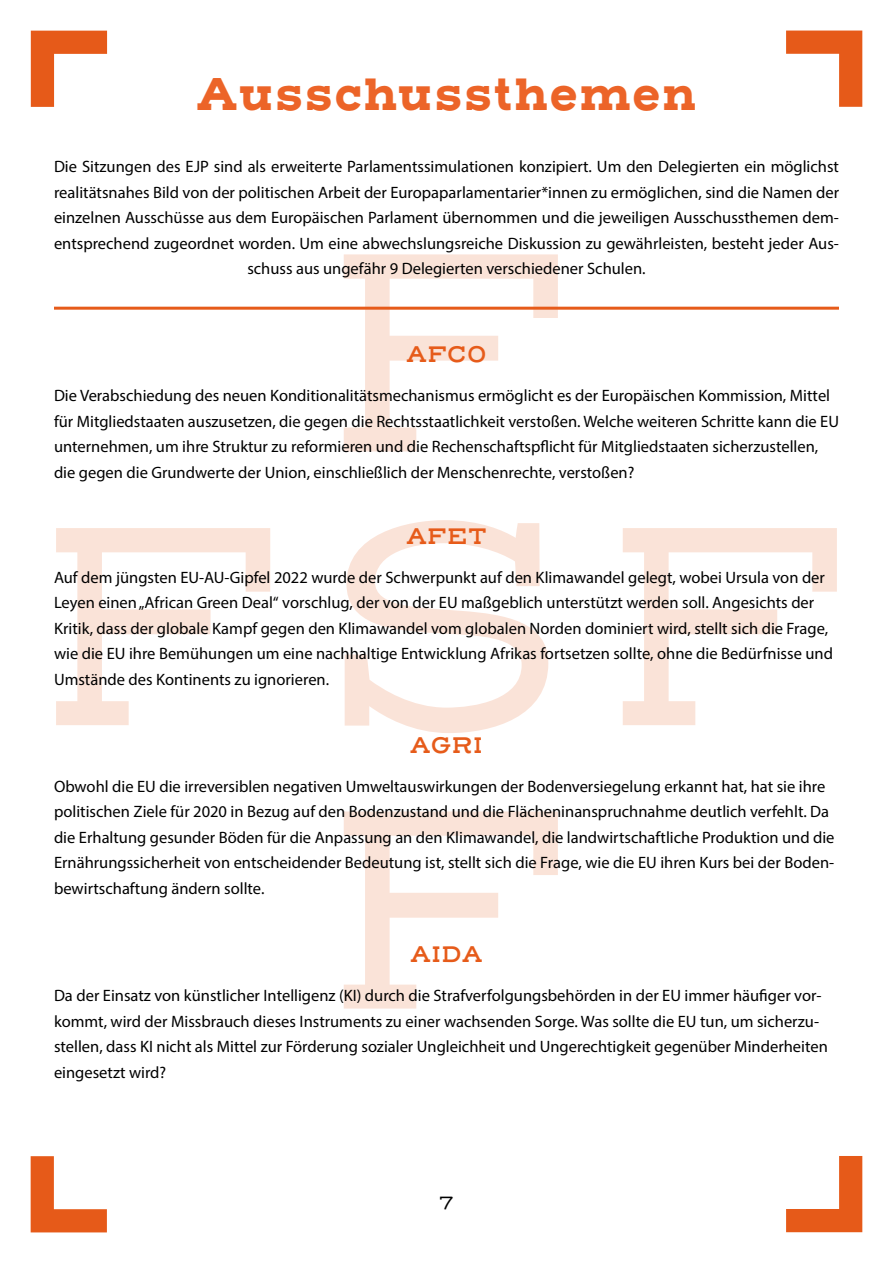
<style>
.page{position:relative;width:893px;height:1263px;background:#fff}
.page>*{position:absolute;margin:0;border:0;box-sizing:border-box;transform-origin:0 0}
.t1{font:700 45px "Henderson Slab Basic";letter-spacing:-.005em;color:#ec6428}
.t2{font:600 22.5px "Henderson Slab Basic";color:#e65b1a}
.t3{font:18px "Henderson Slab Basic";color:#000}
.t4{font:16.5px/25.5px "Myriad Pro";color:#000}
</style>
<div class="page">
<svg style="left:344px;top:811px;width:214px;height:197px"></svg>
<svg style="left:344px;top:254px;width:214px;height:197px"></svg>
<svg style="left:345px;top:520px;width:203px;height:213px"></svg>
<svg style="left:56px;top:528px;width:214px;height:197px"></svg>
<svg style="left:623px;top:528px;width:214px;height:197px"></svg>
<svg style="left:786px;top:31px;width:76px;height:76px"></svg>
<svg style="left:31px;top:31px;width:76px;height:76px"></svg>
<svg style="left:31px;top:1156px;width:76px;height:76px"></svg>
<svg style="left:786px;top:1156px;width:76px;height:76px"></svg>
<hr style="left:54px;top:307px;width:785px;height:3px;background:#e65b1a">
<p class="t1" style="left:196px;top:65px;width:503px">Ausschussthemen</p>
<p class="t4" style="left:54px;top:154px;width:786px;text-align:center">Die Sitzungen des EJP sind als erweiterte Parlamentssimulationen konzipiert. Um den Delegierten ein möglichst realitätsnahes Bild von der politischen Arbeit der Europaparlamentarier*innen zu ermöglichen, sind die Namen der einzelnen Ausschüsse aus dem Europäischen Parlament ü bernommen und die jeweiligen Ausschussthemen dem&shy;entsprechend zugeordnet worden. Um eine abwechslungsreiche Diskussion zu gewä hrleisten, besteht jeder Aus&shy;schuss aus ungefähr 9 Delegierten verschiedener Schulen.</p>
<p class="t2" style="left:406px;top:340px;width:82px">AFCO</p>
<p class="t4" style="left:54px;top:383px;width:786px">Die Verabschiedung des neuen Konditionalitätsmechanismus ermöglicht es der Europäischen Kommission, Mittel für Mitgliedstaaten auszusetzen, die gegen die Rechtsstaatlichkeit verstoßen. Welche weiteren Schritte kann die EU unternehmen, um ihre Struktur zu reformieren und die Rechenschaftspflicht für Mitgliedstaaten sicherzustellen, die gegen die Grundwerte der Union, einschließlich der Menschenrechte, verstoßen?</p>
<p class="t2" style="left:406px;top:522px;width:82px">AFET</p>
<p class="t4" style="left:54px;top:564px;width:780px">Auf dem jüngsten EU-AU-Gipfel 2022 wurde der Schwerpunkt auf den Klimawandel gelegt, wobei Ursula von der Leyen einen „African Green Deal“ vorschlug, der von der EU maßgeblich unterstützt werden soll. Angesichts der Kritik, dass der globale Kampf gegen den Klimawandel vom globalen Norden dominiert wird, stellt sich die Frage, wie die EU ihre Bemühungen um eine nachhaltige Entwicklung Afrikas fortsetzen sollte, ohne die Bedürfnisse und Umstände des Kontinents zu ignorieren.</p>
<p class="t2" style="left:410px;top:731px;width:75px">AGRI</p>
<p class="t4" style="left:54px;top:773px;width:782px">Obwohl die EU die irreversiblen negativen Umweltauswirkungen der Bodenversiegelung erkannt hat, hat sie ihre politischen Ziele für 2020 in Bezug auf den Bodenzustand und die Flächeninanspruchnahme deutlich verfehlt. Da die Erhaltung gesunder Böden für die Anpassung an den Klimawandel, die landwirtschaftliche Produktion und die Ernährungssicherheit von entscheidender Bedeutung ist, stellt sich die Frage, wie die EU ihren Kurs bei der Boden&shy;bewirtschaftung ändern sollte.</p>
<p class="t2" style="left:410px;top:940px;width:74px">AIDA</p>
<p class="t4" style="left:54px;top:982px;width:775px">Da der Einsatz von künstlicher Intelligenz (KI) durch die Strafverfolgungsbehörden in der EU immer häufiger vor&shy;kommt, wird der Missbrauch dieses Instruments zu einer wachsenden Sorge. Was sollte die EU tun, um sicherzu&shy;stellen, dass KI nicht als Mittel zur Förderung sozialer Ungleichheit und Ungerechtigkeit gegenüber Minderheiten eingesetzt wird?</p>
<p class="t3" style="left:439px;top:1191px;width:16px">7</p>
</div>
